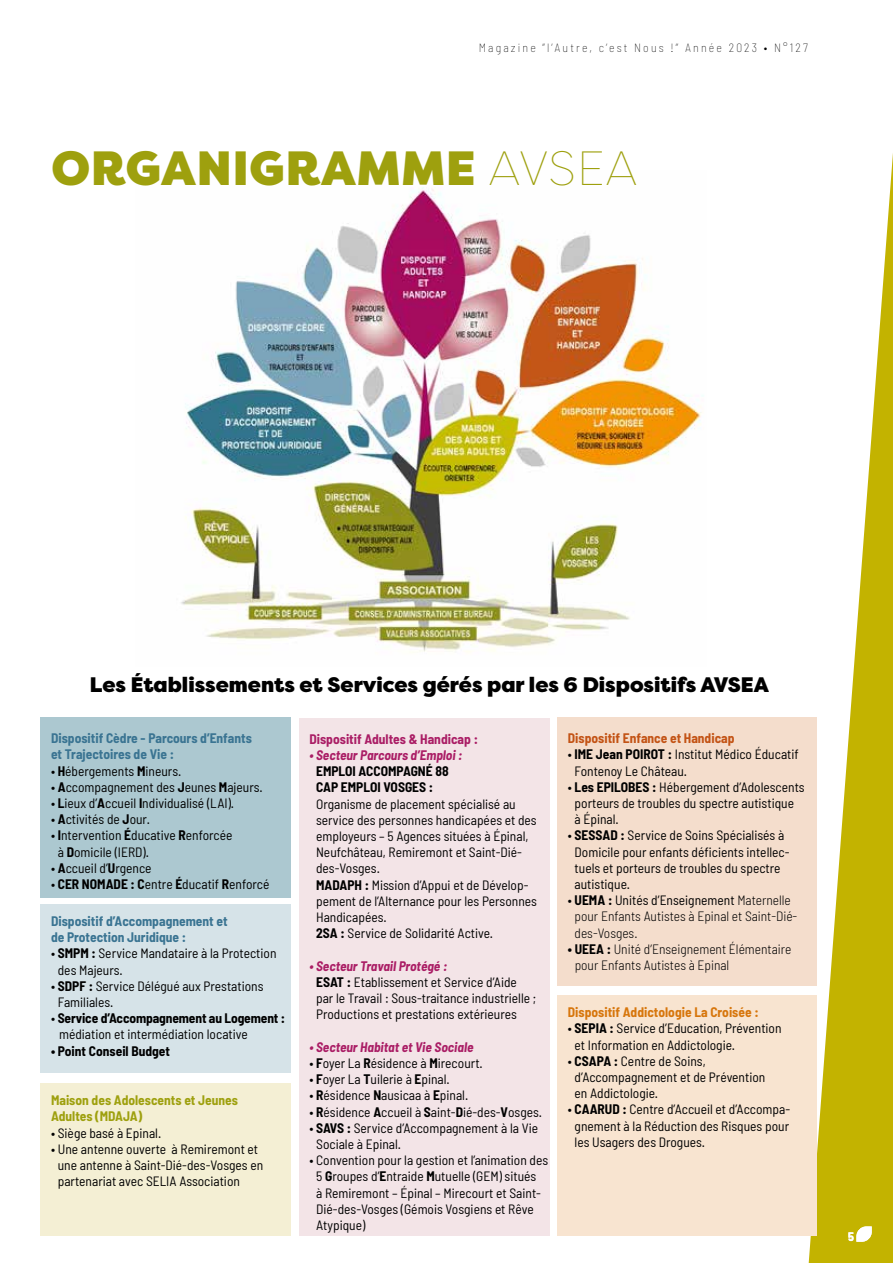
<style>
.page{position:relative;width:893px;height:1263px;background:#fff}
.page>*{position:absolute;margin:0;border:0;box-sizing:border-box;transform-origin:0 0}
.t1{font:900 48px "Filson Pro";letter-spacing:.02em;color:#9ea00e}
.t2{font:900 21px "Filson Pro";color:#000}
.t3{font:semi-condensed 13.5px/16.2px "Barlow";color:#000}
.t4{font:300 semi-condensed 13.5px/16.2px "Barlow";color:#000}
.t5{font:700 semi-condensed 13.5px/16.2px "Barlow";color:#3a7492}
.t6{font:700 semi-condensed 13.5px/16.2px "Barlow";color:#000}
.t7{font:italic 700 semi-condensed 13.5px "Barlow";color:#aa1d65}
.t8{font:700 semi-condensed 13.5px/16.2px "Barlow";color:#9ea00e}
.t9{font:700 semi-condensed 13.5px "Barlow";color:#d7760c}
.t10{font:700 semi-condensed 13.5px "Barlow";color:#aa1d65}
.t11{font:700 semi-condensed 13.5px "Barlow";color:#c35315}
.t12{font:100 semi-condensed 12px "Barlow";letter-spacing:.18em;color:#000}
.t13{font:700 semi-condensed 12px "Barlow";color:#fff}
.s1{font-weight:100}
.s2{font-weight:700}
.s3{font-weight:400}
.s4{font-weight:700;font-style:italic;color:#aa1d65}
</style>
<div class="page">
<svg style="left:809px;top:153px;width:84px;height:1110px;fill:#c3b300"></svg>
<div style="left:41px;top:718px;width:250px;height:180px;background:#acc8d0"></div>
<div style="left:557px;top:995px;width:259px;height:240px;background:#f8e4d0"></div>
<div style="left:299px;top:718px;width:250px;height:517px;background:#f3e4e7"></div>
<div style="left:557px;top:718px;width:259px;height:268px;background:#f4ddcc"></div>
<div style="left:41px;top:904px;width:250px;height:169px;background:#d6e3e8"></div>
<div style="left:41px;top:1083px;width:250px;height:152px;background:#f4efd4"></div>
<img style="left:181px;top:187px;width:523px;height:466px">
<svg style="left:856px;top:1226px;width:16px;height:16px"></svg>
<p class="t12" style="left:479px;top:40px;width:331px">Magazine ”l’Autre, c’est Nous !” Année 2023 • N°127</p>
<h1 class="t1" style="left:52px;top:138px;width:587px">ORGANIGRAMME <span class="s1">AVSEA</span></h1>
<h2 class="t2" style="left:90px;top:672px;width:680px">Les Établissements et Services gérés par les 6 Dispositifs AVSEA</h2>
<p class="t5" style="left:51px;top:730px;width:202px">Dispositif Cèdre - Parcours d’Enfants et Trajectoires de Vie :</p>
<p class="t3" style="left:51px;top:762px;width:132px">• <span class="s2">H</span>ébergements <span class="s2">M</span>ineurs.</p>
<p class="t3" style="left:51px;top:778px;width:213px">• <span class="s2">A</span>ccompagnement des <span class="s2">J</span>eunes <span class="s2">M</span>ajeurs.</p>
<p class="t3" style="left:51px;top:795px;width:185px">• <span class="s2">L</span>ieux d’<span class="s2">A</span>ccueil <span class="s2">I</span>ndividualisé (LAI).</p>
<p class="t3" style="left:51px;top:811px;width:101px">• <span class="s2">A</span>ctivités de <span class="s2">J</span>our.</p>
<p class="t3" style="left:58px;top:827px;width:176px;text-indent:-7px">• <span class="s2">I</span>ntervention <span class="s2">É</span>ducative <span class="s2">R</span>enforcée à <span class="s2">D</span>omicile (IERD).</p>
<p class="t3" style="left:51px;top:859px;width:102px">• <span class="s2">A</span>ccueil d’<span class="s2">U</span>rgence</p>
<p class="t3" style="left:51px;top:876px;width:220px">• <span class="s2">CER NOMADE : C</span>entre <span class="s2">É</span>ducatif <span class="s2">R</span>enforcé</p>
<p class="t5" style="left:51px;top:913px;width:178px">Dispositif d’Accompagnement et de Protection Juridique :</p>
<p class="t3" style="left:58px;top:945px;width:220px;text-indent:-7px">• <span class="s2">SMPM :</span> Service Mandataire à la Protection des Majeurs.</p>
<p class="t3" style="left:58px;top:977px;width:207px;text-indent:-7px">• <span class="s2">SDPF :</span> Service Délégué aux Prestations<br>Familiales.</p>
<p class="t3" style="left:59px;top:1010px;width:228px;text-indent:-8px">• <span class="s2">Service d’Accompagnement au Logement : </span>médiation et intermédiation locative</p>
<p class="t6" style="left:51px;top:1042px;width:120px">• Point Conseil Budget</p>
<p class="t8" style="left:51px;top:1092px;width:188px">Maison des Adolescents et Jeunes<br>Adultes (MDAJA)</p>
<p class="t3" style="left:51px;top:1124px;width:112px">• Siège basé à Epinal.</p>
<p class="t3" style="left:58px;top:1140px;width:207px;text-indent:-7px">• Une antenne ouverte à Remiremont et une antenne à Saint-Dié-des-Vosges en partenariat avec SELIA Association</p>
<p class="t11" style="left:568px;top:730px;width:168px">Dispositif Enfance et Handicap</p>
<p class="t3" style="left:575px;top:746px;width:226px;text-indent:-7px">• <span class="s2">IME Jean POIROT :</span> Institut Médico Éducatif<br>Fontenoy Le Château.</p>
<p class="t3" style="left:575px;top:778px;width:232px;text-indent:-7px">• <span class="s2">Les EPILOBES :</span> Hébergement d’Adolescents porteurs de troubles du spectre autistique<br>à Épinal.</p>
<p class="t3" style="left:575px;top:827px;width:217px;text-indent:-7px">• <span class="s2">SESSAD :</span> Service de Soins Spécialisés à Domicile pour enfants déficients intellec&shy;tuels et porteurs de troubles du spectre autistique.</p>
<p class="t4" style="left:575px;top:892px;width:224px;text-indent:-7px"><span class="s3">•</span> <span class="s2">UEMA :</span> <span class="s3">Unités d’Enseignement</span> Maternelle pour Enfants Autistes à Epinal et Saint-Dié&shy;des-Vosges.</p>
<p class="t4" style="left:575px;top:940px;width:218px;text-indent:-7px"><span class="s2">• UEEA :</span> Unité d’Enseignement Élémentaire pour Enfants Autistes à Epinal</p>
<p class="t9" style="left:568px;top:1004px;width:192px">Dispositif Addictologie La Croisée :</p>
<p class="t3" style="left:575px;top:1020px;width:208px;text-indent:-7px">• <span class="s2">SEPIA :</span> Service d’Education, Prévention et Information en Addictologie.</p>
<p class="t3" style="left:575px;top:1052px;width:192px;text-indent:-7px">• <span class="s2">CSAPA :</span> Centre de Soins, d’Accompagnement et de Prévention en Addictologie.</p>
<p class="t3" style="left:575px;top:1101px;width:217px;text-align:justify;text-indent:-7px">• <span class="s2">CAARUD :</span> Centre d’Accueil et d’Accompa&shy;gnement à la Réduction des Risques pour les Usagers des Drogues.</p>
<p class="t10" style="left:309px;top:731px;width:170px">Dispositif Adultes &amp; Handicap :</p>
<p class="t7" style="left:309px;top:747px;width:155px">• Secteur Parcours d’Emploi :</p>
<p class="t6" style="left:316px;top:763px;width:134px">EMPLOI ACCOMPAGNÉ 88<br>CAP EMPLOI VOSGES :</p>
<p class="t3" style="left:316px;top:795px;width:222px">Organisme de placement spécialisé au service des personnes handicapées et des employeurs – 5 Agences situées à Épinal, Neufchâteau, Remiremont et Saint-Dié&shy;des-Vosges.<br><span class="s2">MADAPH :</span> Mission d’Appui et de Dévelop&shy;pement de l’Alternance pour les Personnes Handicapées.<br><span class="s2">2SA :</span> Service de Solidarité Active.</p>
<p class="t3" style="left:316px;top:957px;width:222px;text-indent:-7px"><span class="s4">• Secteur Travail Protégé :<br></span><span class="s2">ESAT :</span> Etablissement et Service d’Aide par le Travail : Sous-traitance industrielle ; Productions et prestations extérieures</p>
<p class="t7" style="left:309px;top:1038px;width:166px">• Secteur Habitat et Vie Sociale</p>
<p class="t3" style="left:309px;top:1054px;width:175px">• <span class="s2">F</span>oyer La <span class="s2">R</span>ésidence à <span class="s2">M</span>irecourt.</p>
<p class="t3" style="left:309px;top:1071px;width:142px">• <span class="s2">F</span>oyer La <span class="s2">T</span>uilerie à <span class="s2">E</span>pinal.</p>
<p class="t3" style="left:309px;top:1087px;width:160px">• <span class="s2">R</span>ésidence <span class="s2">N</span>ausicaa à <span class="s2">E</span>pinal.</p>
<p class="t3" style="left:309px;top:1103px;width:234px">• <span class="s2">R</span>ésidence <span class="s2">A</span>ccueil à <span class="s2">S</span>aint-<span class="s2">D</span>ié-des-<span class="s2">V</span>osges.</p>
<p class="t3" style="left:316px;top:1119px;width:224px;text-indent:-7px">• <span class="s2">SAVS :</span> Service d’Accompagnement à la Vie<br>Sociale à Epinal.</p>
<p class="t3" style="left:316px;top:1152px;width:234px;text-indent:-7px">• Convention pour la gestion et l’animation des 5 <span class="s2">G</span>roupes d’<span class="s2">E</span>ntraide <span class="s2">M</span>utuelle (GEM) situés<br>à Remiremont – Épinal – Mirecourt et Saint-Dié-des-Vosges (Gémois Vosgiens et Rêve Atypique)</p>
<p class="t13" style="left:848px;top:1230px;width:7px">5</p>
</div>
